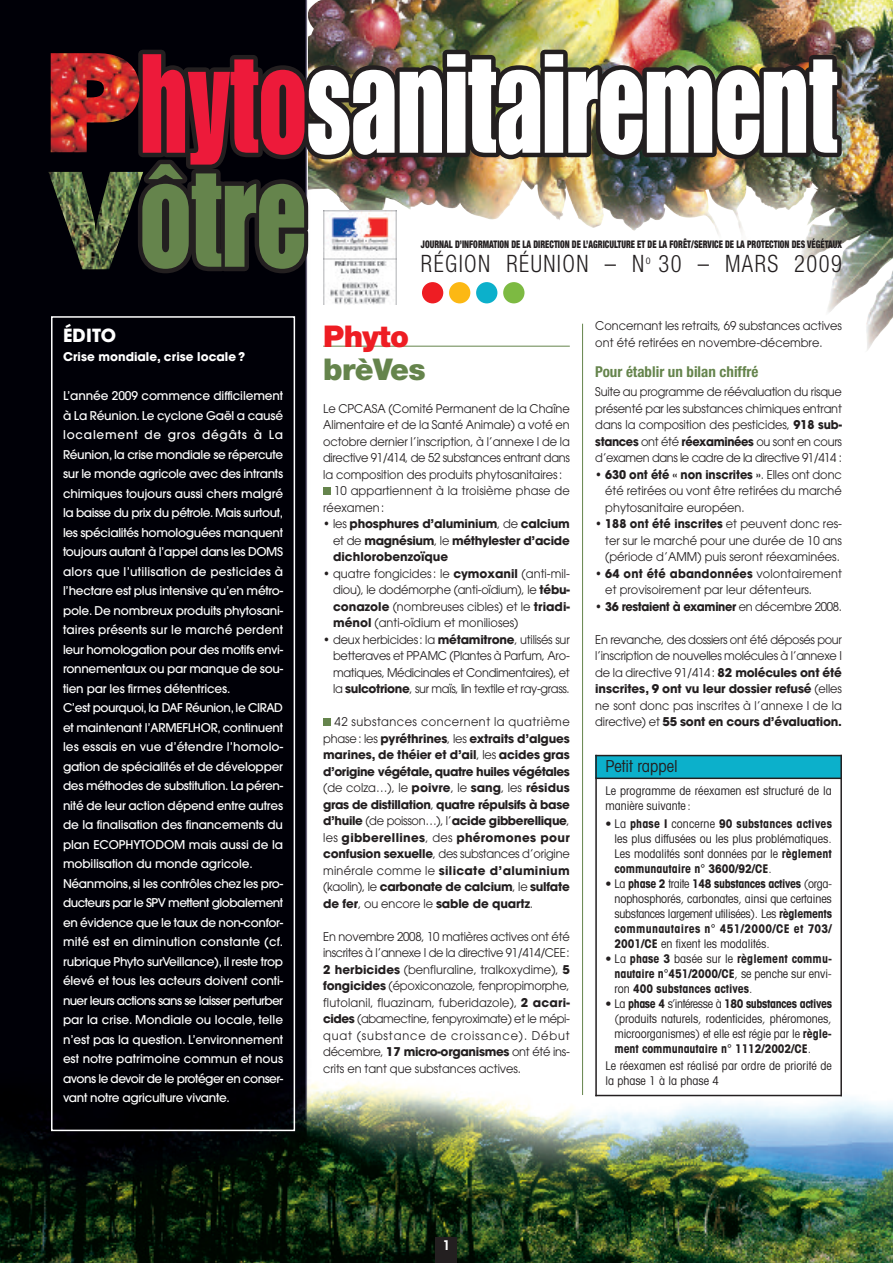
<style>
.page{position:relative;width:893px;height:1263px;background:#fff}
.page>*{position:absolute;margin:0;border:0;box-sizing:border-box;transform-origin:0 0}
.t1{font:900 30px "Helvetica Neue";letter-spacing:-.02em;color:#65844c}
.t2{font:900 30px "Helvetica Neue";letter-spacing:-.02em;color:#ee1d23}
.t3{font:300 condensed 24px "Helvetica Neue";letter-spacing:.065em;color:#231f20;scale:.94 1}
.t4{font:700 18px "Avant Garde";letter-spacing:.005em;color:#fff}
.t5{font:condensed 16.5px "Avant Garde";color:#231f20}
.t6{font:700 condensed 15px "Helvetica Neue";color:#65844c}
.t7{font:700 condensed 13.5px "Avant Garde";color:#fff}
.t8{font:12px/16.5px "Avant Garde";letter-spacing:-.005em;color:#231f20;text-align:justify;scale:.95 1}
.t9{font:500 12px/19.5px "Avant Garde";letter-spacing:-.02em;color:#fff}
.t10{font:condensed 12px/15px "Avant Garde";color:#231f20;text-align:justify}
.t11{font:700 12px/16.5px "Avant Garde";letter-spacing:-.025em;color:#231f20;text-align:justify}
.t12{font:700 condensed 12px/15px "Avant Garde";color:#231f20;text-align:justify}
.t13{font:12px "Avant Garde";letter-spacing:-.03em;color:#231f20;scale:.95 1}
.t14{font:700 12px "Avant Garde";letter-spacing:-.025em;color:#231f20;scale:.95 1}
.t15{font:700 12px "Avant Garde";color:#fff}
.t16{font:900 condensed 10.5px "Helvetica Neue";color:#231f20;scale:.8 1}
.s1{font-weight:400}
.s2{font-weight:700}
</style>
<div class="page">
<img style="left:0;top:0;width:893px;height:1263px">
<img style="left:804px;top:0;width:89px;height:86px">
<img style="left:324px;top:278px;width:73px;height:26px">
<img style="left:133px;top:45px;width:713px;height:233px">
<img style="left:51px;top:53px;width:89px;height:99px">
<img style="left:48px;top:172px;width:95px;height:97px">
<div style="left:422px;top:282px;width:21px;height:21px;background:#ee1d23;border-radius:50%"></div>
<div style="left:449px;top:282px;width:21px;height:21px;background:#fcb814;border-radius:50%"></div>
<div style="left:476px;top:282px;width:21px;height:21px;background:#0cb0cb;border-radius:50%"></div>
<div style="left:503px;top:282px;width:21px;height:21px;background:#7dba42;border-radius:50%"></div>
<div style="left:436px;top:1237px;width:21px;height:26px;background:#231f20"></div>
<div style="left:51px;top:316px;width:244px;height:815px;border:2px solid #fff"></div>
<hr style="left:582px;top:324px;width:1px;height:771px;background:#65844c">
<hr style="left:323px;top:346px;width:247px;height:1px;background:#65844c">
<div style="left:323px;top:719px;width:7px;height:7px;background:#65844c"></div>
<div style="left:323px;top:488px;width:7px;height:7px;background:#65844c"></div>
<div style="left:595px;top:755px;width:247px;height:23px;background:#0cb0cb"></div>
<div style="left:595px;top:778px;width:247px;height:318px;background:#fff"></div>
<hr style="left:595px;top:755px;width:2px;height:341px;background:#231f20">
<hr style="left:840px;top:755px;width:2px;height:341px;background:#231f20">
<hr style="left:595px;top:755px;width:247px;height:1px;background:#231f20">
<hr style="left:595px;top:777px;width:247px;height:2px;background:#231f20">
<hr style="left:595px;top:1095px;width:247px;height:1px;background:#231f20">
<h3 class="t4" style="left:63px;top:328px;width:55px">ÉDITO</h3>
<p class="t15" style="left:63px;top:352px;width:184px">Crise mondiale, crise locale?</p>
<p class="t9" style="left:63px;top:387px;width:222px">L’année 2009 commence difficilement à La Réunion. Le cyclone Gaël a causé localement de gros dégâts à La Réunion, la crise mondiale se répercute sur le monde agricole avec des intrants chimiques toujours aussi chers malgré la baisse du prix du pétrole. Mais surtout, les spécialités homologuées manquent toujours autant à l’appel dans les DOMS alors que l’utilisation de pesticides à l’hectare est plus intensive qu’en métro&shy;pole. De nombreux produits phytosani&shy;taires présents sur le marché perdent leur homologation pour des motifs envi&shy;ronnementaux ou par manque de sou&shy;tien par les firmes détentrices.<br>C’est pourquoi, la DAF Réunion, le CIRAD et maintenant l’ARMEFLHOR, continuent les essais en vue d’étendre l’homolo&shy;gation de spécialités et de développer des méthodes de substitution. La péren&shy;nité de leur action dépend entre autres de la finalisation des financements du plan ECOPHYTODOM mais aussi de la mobilisation du monde agricole.<br>Néanmoins, si les contrôles chez les pro&shy;ducteurs par le SPV mettent globalement en évidence que le taux de non-confor&shy;mité est en diminution constante (cf. rubrique Phyto surVeillance), il reste trop élevé et tous les acteurs doivent conti&shy;nuer leurs actions sans se laisser perturber par la crise. Mondiale ou locale, telle n’est pas la question. L’environnement est notre patrimoine commun et nous avons le devoir de le protéger en conser&shy;vant notre agriculture vivante.</p>
<p class="t16" style="left:421px;top:241px;width:528px">JOURNAL D’INFORMATION DE LA DIRECTION DE L’AGRICULTURE ET DE LA FORÊT/SERVICE DE LA PROTECTION DES VÉGÉTAUX</p>
<h2 class="t3" style="left:421px;top:255px;width:449px">RÉGION RÉUNION – N<sup>o</sup> 30 – MARS 2009</h2>
<h1 class="t2" style="left:323px;top:325px;width:87px">Phyto</h1>
<h1 class="t1" style="left:323px;top:358px;width:104px">brèVes</h1>
<p class="t8" style="left:323px;top:400px;width:261px">Le CPCASA (Comité Permanent de la Chaîne</p>
<p class="t8" style="left:323px;top:417px;width:261px">Alimentaire et de la Santé Animale) a voté en</p>
<p class="t8" style="left:323px;top:433px;width:261px">octobre dernier l’inscription, à l’annexe I de la</p>
<p class="t13" style="left:323px;top:451px;width:261px">directive 91/414, de 52 substances entrant dans</p>
<p class="t8" style="left:323px;top:466px;width:253px">la composition des produits phytosanitaires:</p>
<p class="t8" style="left:334px;top:483px;width:250px">10 appartiennent à la troisième phase de</p>
<p class="t8" style="left:323px;top:499px;width:66px">réexamen:</p>
<p class="t11" style="left:333px;top:517px;width:238px;text-indent:-10px"><span class="s1">• les</span> phosphures d’aluminium<span class="s1">, de</span> calcium <span class="s1">et de</span> magnésium<span class="s1">, le</span> méthylester d’acide dichlorobenzoïque</p>
<p class="t8" style="left:333px;top:565px;width:251px;text-indent:-10px">• quatre fongicides: le <span class="s2">cymoxanil</span> (anti-mil&shy;diou), le dodémorphe (anti-oïdium), le <span class="s2">tébu&shy;conazole</span> (nombreuses cibles) et le <span class="s2">triadi&shy;ménol</span> (anti-oïdium et monilioses)</p>
<p class="t8" style="left:333px;top:631px;width:251px;text-indent:-10px">• deux herbicides: la <span class="s2">métamitrone</span>, utilisés sur betteraves et PPAMC (Plantes à Parfum, Aro&shy;matiques, Médicinales et Condimentaires), et la <span class="s2">sulcotrione</span>, sur maïs, lin textile et ray-grass.</p>
<p class="t11" style="left:323px;top:715px;width:248px;text-indent:11px"><span class="s1">42 substances concernent la quatrième phase: les</span> pyréthrines<span class="s1">, les</span> extraits d’algues marines, de théier et d’ail<span class="s1">, les</span> acides gras d’origine végétale, quatre huiles végétales <span class="s1">(de colza…), le</span> poivre<span class="s1">, le</span> sang<span class="s1">, les</span> résidus gras de distillation<span class="s1">,</span> quatre répulsifs à base d’huile <span class="s1">(de poisson…), l’</span>acide gibberellique<span class="s1">, les</span> gibberellines<span class="s1">, des</span> phéromones pour confusion sexuelle<span class="s1">, des substances d’origine minérale comme le</span> silicate d’aluminium <span class="s1">(kaolin), le</span> carbonate de calcium<span class="s1">, le</span> sulfate de fer<span class="s1">, ou encore le</span> sable de quartz<span class="s1">.</span></p>
<p class="t8" style="left:323px;top:928px;width:261px">En novembre 2008, 10 matières actives ont été inscrites à l’annexe I de la directive 91/414/CEE:<br><span class="s2">2 herbicides</span> (benfluraline, tralkoxydime), <span class="s2">5 fongicides</span> (époxiconazole, fenpropimorphe, flutolanil, fluazinam, fuberidazole), <span class="s2">2 acari&shy;cides</span> (abamectine, fenpyroximate) et le mépi&shy;quat (substance de croissance). Début décembre, <span class="s2">17 micro-organismes</span> ont été ins&shy;crits en tant que substances actives.</p>
<p class="t8" style="left:595px;top:318px;width:261px">Concernant les retraits, 69 substances actives ont été retirées en novembre-décembre.</p>
<p class="t6" style="left:595px;top:367px;width:165px">Pour établir un bilan chiffré</p>
<p class="t8" style="left:595px;top:384px;width:261px">Suite au programme de réévaluation du risque présenté par les substances chimiques entrant dans la composition des pesticides, <span class="s2">918 sub&shy;stances</span> ont été <span class="s2">réexaminées</span> ou sont en cours d’examen dans le cadre de la directive 91/414 :</p>
<p class="t8" style="left:605px;top:466px;width:251px;text-indent:-10px">• <span class="s2">630 ont été « non inscrites »</span>. Elles ont donc été retirées ou vont être retirées du marché phytosanitaire européen.</p>
<p class="t8" style="left:605px;top:516px;width:251px;text-indent:-10px">• <span class="s2">188 ont été inscrites</span> et peuvent donc res&shy;ter sur le marché pour une durée de 10 ans (période d’AMM) puis seront réexaminées.</p>
<p class="t8" style="left:605px;top:565px;width:251px;text-indent:-10px">• <span class="s2">64 ont été abandonnées</span> volontairement et provisoirement par leur détenteurs.</p>
<p class="t14" style="left:595px;top:602px;width:261px"><span class="s1">•</span> 36 restaient à examiner <span class="s1">en décembre 2008.</span></p>
<p class="t8" style="left:595px;top:631px;width:261px">En revanche, des dossiers ont été déposés pour l’inscription de nouvelles molécules à l’annexe I de la directive 91/414: <span class="s2">82 molécules ont été inscrites, 9 ont vu leur dossier refusé</span> (elles ne sont donc pas inscrites à l’annexe I de la directive) et <span class="s2">55 sont en cours d’évaluation.</span></p>
<h3 class="t5" style="left:605px;top:760px;width:74px">Petit rappel</h3>
<p class="t10" style="left:605px;top:785px;width:228px">Le programme de réexamen est structuré de la manière suivante :</p>
<p class="t10" style="left:614px;top:817px;width:219px;text-indent:-9px">• La <span class="s2">phase I</span> concerne <span class="s2">90 substances actives </span>les plus diffusées ou les plus problématiques.<br>Les modalités sont données par le <span class="s2">règlement communautaire n° 3600/92/CE</span>.</p>
<p class="t10" style="left:614px;top:877px;width:219px;text-indent:-9px">• La <span class="s2">phase 2</span> traite <span class="s2">148 substances actives</span> (orga&shy;nophosphorés, carbonates, ainsi que certaines substances largement utilisées). Les <span class="s2">règlements communautaires n° 451/2000/CE et 703/ 2001/CE</span> en fixent les modalités.</p>
<p class="t12" style="left:614px;top:952px;width:219px;text-indent:-9px"><span class="s1">• La</span> phase 3 <span class="s1">basée sur le</span> règlement commu&shy;nautaire n°451/2000/CE<span class="s1">, se penche sur envi&shy;ron</span> 400 substances actives<span class="s1">.</span></p>
<p class="t10" style="left:614px;top:997px;width:219px;text-indent:-9px">• La <span class="s2">phase 4</span> s’intéresse à <span class="s2">180 substances actives </span>(produits naturels, rodenticides, phéromones, microorganismes) et elle est régie par le <span class="s2">règle&shy;ment communautaire n° 1112/2002/CE</span>.</p>
<p class="t10" style="left:605px;top:1059px;width:228px">Le réexamen est réalisé par ordre de priorité de la phase 1 à la phase 4</p>
<p class="t7" style="left:443px;top:1240px;width:9px">1</p>
</div>
